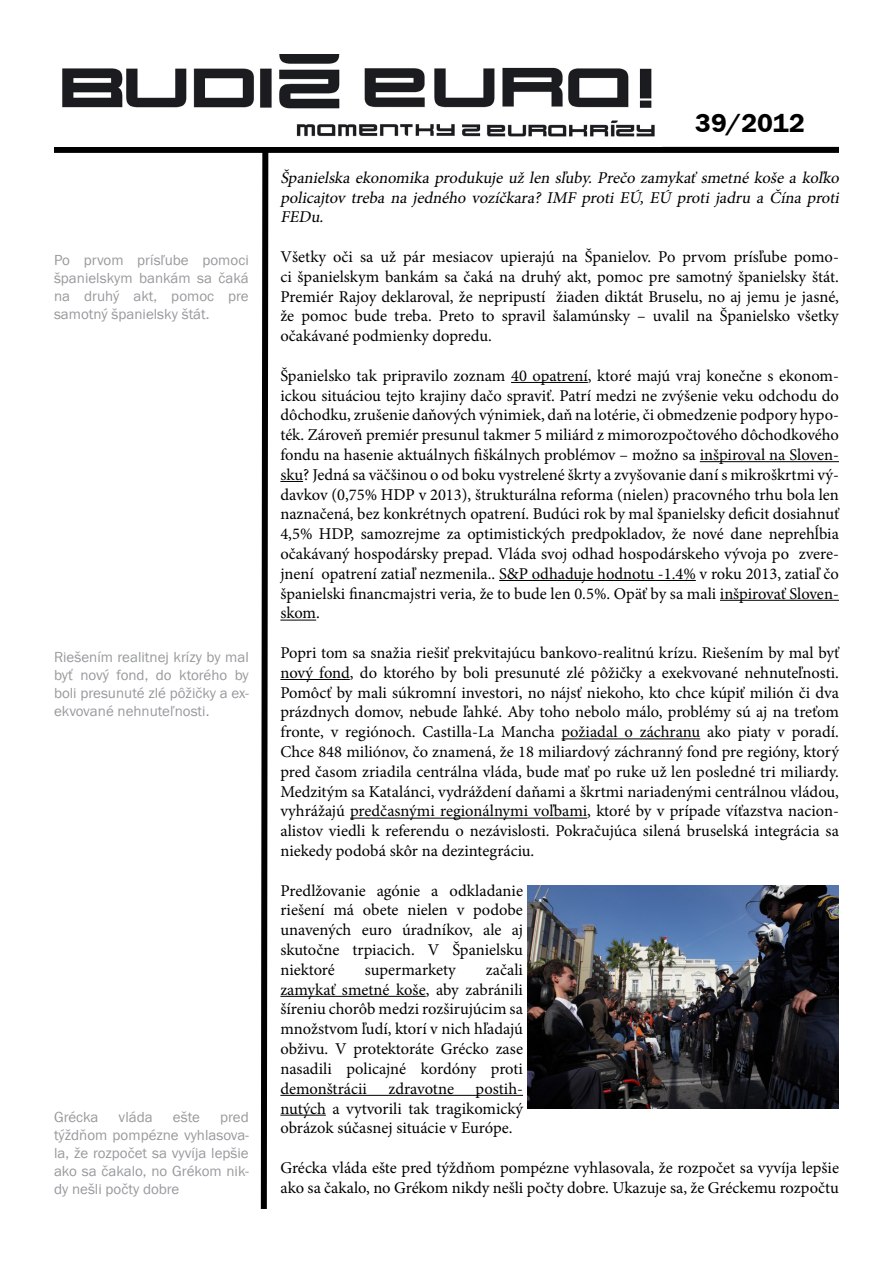
<style>
.page{position:relative;width:893px;height:1263px;background:#fff}
.page>*{position:absolute;margin:0;border:0;box-sizing:border-box;transform-origin:0 0}
.t1{font:600 27px "Franklin Gothic Itc TEE";color:#000}
.t2{font:16.5px/19.8px "Minion Pro";color:#000;text-align:justify}
.t3{font:italic 16.5px/19.8px "Minion Pro";color:#000;text-align:justify}
.t4{font:15px/18px "Franklin Gothic Itc TEE";color:#97999c;text-align:justify}
</style>
<div class="page">
<div style="left:54px;top:147px;width:785px;height:6px;background:#000"></div>
<svg style="left:258px;top:152px;width:13px;height:1057px"></svg>
<img style="left:62px;top:54px;width:593px;height:83px">
<hr style="left:511px;top:382px;width:77px;height:1px;background:#000">
<hr style="left:700px;top:461px;width:139px;height:1px;background:#000">
<svg style="left:280px;top:481px;width:23px;height:1px"></svg>
<hr style="left:499px;top:580px;width:197px;height:1px;background:#000">
<hr style="left:720px;top:600px;width:119px;height:1px;background:#000">
<hr style="left:280px;top:620px;width:36px;height:1px;background:#000">
<hr style="left:280px;top:679px;width:70px;height:1px;background:#000">
<hr style="left:562px;top:738px;width:138px;height:1px;background:#000">
<hr style="left:350px;top:818px;width:237px;height:1px;background:#000">
<hr style="left:280px;top:996px;width:146px;height:1px;background:#000">
<hr style="left:280px;top:1095px;width:243px;height:1px;background:#000">
<hr style="left:280px;top:1115px;width:46px;height:1px;background:#000">
<img style="left:527px;top:885px;width:312px;height:223px">
<p class="t4" style="left:54px;top:251px;width:196px">Po prvom prísľube pomoci španielskym bankám sa čaká na druhý akt, pomoc pre samotný španielsky štát.</p>
<p class="t4" style="left:54px;top:648px;width:196px">Riešením realitnej krízy by mal byť nový fond, do ktorého by boli presunuté zlé pôžičky a ex&shy;ekvované nehnuteľnosti.</p>
<p class="t4" style="left:54px;top:1108px;width:46px">Grécka</p>
<p class="t4" style="left:119px;top:1108px;width:36px">vláda</p>
<p class="t4" style="left:173px;top:1108px;width:28px">ešte</p>
<p class="t4" style="left:54px;top:1108px;width:196px;text-indent:166px">pred týždňom pompézne vyhlasova&shy;la, že rozpočet sa vyvíja lepšie ako sa čakalo, no Grékom nik&shy;dy nešli počty dobre</p>
<h1 class="t1" style="left:695px;top:108px;width:111px">39/2012</h1>
<p class="t3" style="left:280px;top:168px;width:564px">Španielska ekonomika produkuj e už len sľuby. Prečo zamykať smetné koše a koľko policajtov treba na j edného vozíčkara? IMF proti EÚ, EÚ proti j adru a Čína proti FEDu.</p>
<p class="t2" style="left:280px;top:247px;width:560px">Všetky oči sa už pár mesiacov upierajú na Španielov. Po prvom prísľube pomo&shy;ci španielskym bankám sa čaká na druhý akt, pomoc pre samotný španielsky štát.<br>Premiér Rajoy deklaroval, že nepripustí žiaden diktát Bruselu, no aj jemu je jasné, že pomoc bude treba. Preto to spravil šalamúnsky – uvalil na Španielsko všetky očakávané podmienky dopredu.</p>
<p class="t2" style="left:280px;top:366px;width:560px">Španielsko tak pripravilo zoznam 40 opatrení, ktoré majú vraj konečne s ekonom&shy;ickou situáciou tejto krajiny dačo spraviť. Patrí medzi ne zvýšenie veku odchodu do dôchodku, zrušenie daňových výnimiek, daň na lotérie, či obmedzenie podpory hypo&shy;ték. Zároveň premiér presunul takmer 5 miliárd z mimorozpočtového dôchodkového fondu na hasenie aktuálnych fiškálnych problémov – možno sa inšpiroval na Sloven&shy;sku? Jedná sa väčšinou o od boku vystrelené škrty a zvyšovanie daní s mikroškrtmi vý&shy;davkov (0,75% HDP v 2013), štrukturálna reforma (nielen) pracovného trhu bola len naznačená, bez konkrétnych opatrení. Budúci rok by mal španielsky deficit dosiahnuť 4,5% HDP, samozrejme za optimistických predpokladov, že nové dane neprehĺbia očakávaný hospodársky prepad. Vláda svoj odhad hospodárskeho vývoja po zvere&shy;jnení opatrení zatiaľ nezmenila.. S&amp;P odhaduje hodnotu -1.4% v roku 2013, zatiaľ čo španielski financmajstri veria, že to bude len 0.5%. Opäť by sa mali inšpirovať Sloven&shy;skom.</p>
<p class="t2" style="left:280px;top:643px;width:560px">Popri tom sa snažia riešiť prekvitajúcu bankovo-realitnú krízu. Riešením by mal byť nový fond, do ktorého by boli presunuté zlé pôžičky a exekvované nehnuteľnosti.<br>Pomôcť by mali súkromní investori, no nájsť niekoho, kto chce kúpiť milión či dva prázdnych domov, nebude ľahké. Aby toho nebolo málo, problémy sú aj na treťom fronte, v regiónoch. Castilla-La Mancha požiadal o záchranu ako piaty v poradí.<br>Chce 848 miliónov, čo znamená, že 18 miliardový záchranný fond pre regióny, ktorý pred časom zriadila centrálna vláda, bude mať po ruke už len posledné tri miliardy.<br>Medzitým sa Katalánci, vydráždení daňami a škrtmi nariadenými centrálnou vládou, vyhrážajú predčasnými regionálnymi voľbami, ktoré by v prípade víťazstva nacion&shy;alistov viedli k referendu o nezávislosti. Pokračujúca silená bruselská integrácia sa niekedy podobá skôr na dezintegráciu.</p>
<p class="t2" style="left:280px;top:880px;width:244px">Predlžovanie agónie a odkladanie riešení má obete nielen v podobe unavených euro úradníkov, ale aj skutočne trpiacich. V Španielsku niektoré</p>
<p class="t2" style="left:280px;top:960px;width:244px;text-indent:206px">začali zamykať smetné koše, aby zabránili šíreniu chorôb medzi rozširujúcim sa množstvom ľudí, ktorí v nich hľadajú obživu. V protektoráte Grécko zase nasadili policajné kordóny proti demonštrácii</p>
<p class="t2" style="left:365px;top:960px;width:92px">supermarkety</p>
<p class="t2" style="left:280px;top:1078px;width:244px;text-indent:195px">postih&shy;nutých a vytvorili tak tragikomický obrázok súčasnej situácie v Európe.</p>
<p class="t2" style="left:280px;top:1158px;width:560px">Grécka vláda ešte pred týždňom pompézne vyhlasovala, že rozpočet sa vyvíja lepšie ako sa čakalo, no Grékom nikdy nešli počty dobre. Ukazuje sa, že Gréckemu rozpočtu</p>
<p class="t2" style="left:388px;top:1078px;width:67px">zdravotne</p>
</div>
